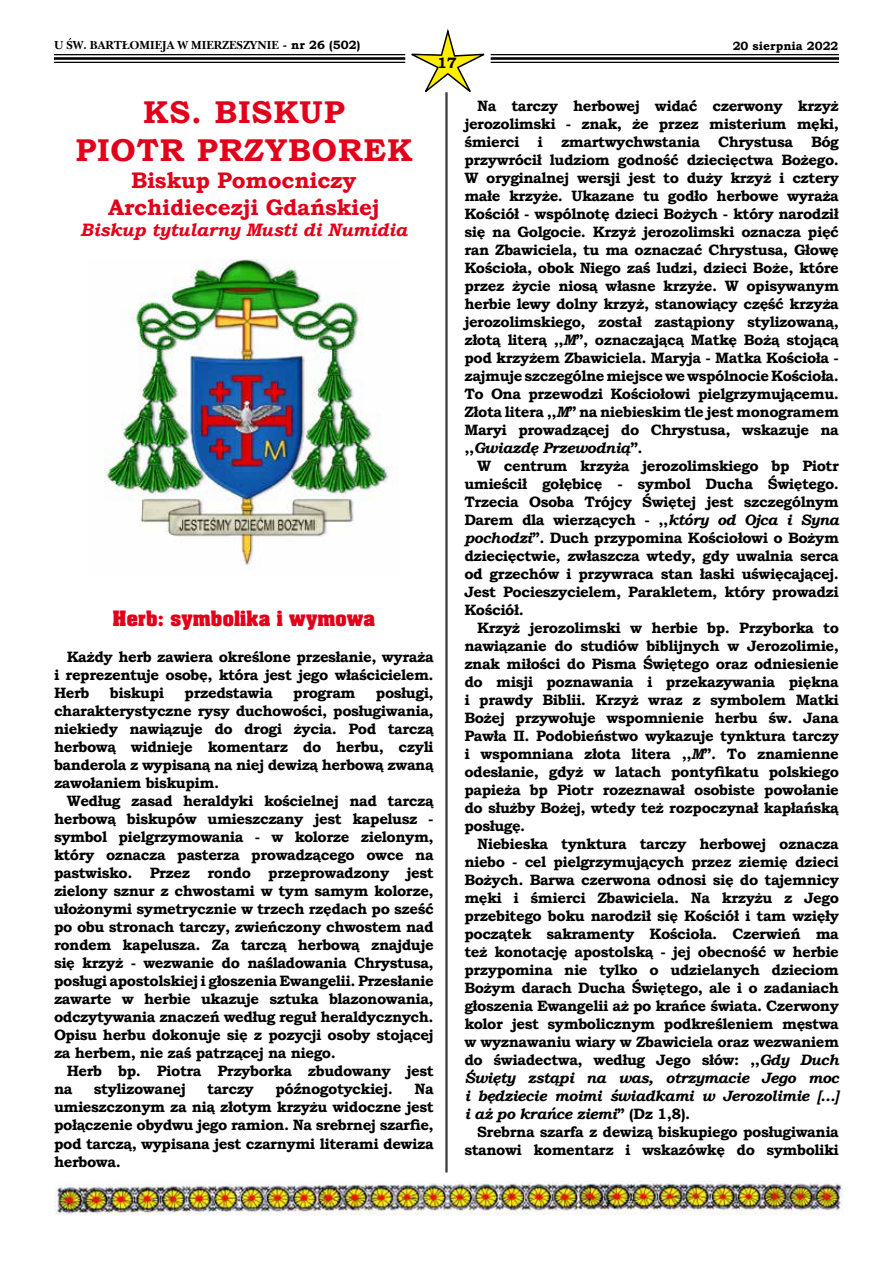
<style>
.page{position:relative;width:893px;height:1263px;background:#fff}
.page>*{position:absolute;margin:0;border:0;box-sizing:border-box;transform-origin:0 0}
.t1{font:700 31.5px/37.8px "Bookman Old Style";letter-spacing:.03em;color:#e2001a;text-align:center}
.t2{font:700 22.5px/27px "Bookman Old Style";letter-spacing:-.01em;color:#e2001a;text-align:center}
.t3{font:italic 700 18px "Bookman Old Style";letter-spacing:-.01em;color:#e2001a}
.t4{font:700 18px "Aardvark";letter-spacing:.01em;color:#e2001a}
.t5{font:700 15px/18px "Bookman Old Style";letter-spacing:-.03em;color:#000;text-align:justify}
.t6{font:700 12px "Nebraska";color:#000}
.t7{font:700 12px "Bookman Old Style";color:#000}
.s1{font-family:"Bookman Old Style"}
.s2{font-style:italic}
</style>
<div class="page">
<hr style="left:54px;top:54px;width:351px;height:1px;background:#000">
<hr style="left:54px;top:57px;width:351px;height:3px;background:#000">
<hr style="left:54px;top:62px;width:351px;height:1px;background:#000">
<hr style="left:491px;top:54px;width:348px;height:1px;background:#000">
<hr style="left:491px;top:57px;width:348px;height:3px;background:#000">
<hr style="left:491px;top:62px;width:348px;height:1px;background:#000">
<svg style="left:405px;top:28px;width:86px;height:69px"></svg>
<hr style="left:446px;top:92px;width:1px;height:1080px;background:#000">
<hr style="left:447px;top:92px;width:1px;height:1080px;background:#000">
<img style="left:54px;top:1183px;width:790px;height:32px">
<img style="left:104px;top:260px;width:285px;height:309px">
<p class="t6" style="left:54px;top:38px;width:308px">U ŒW. BART£OMIEJA W MIERZESZYNIE <span class="s1">- nr 26 (502)</span></p>
<p class="t7" style="left:733px;top:38px;width:107px">20 sierpnia 2022</p>
<p class="t5" style="left:437px;top:54px;width:21px">17</p>
<h1 class="t1" style="left:75px;top:93px;width:339px">KS. BISKUP<br>PIOTR PRZYBOREK</h1>
<h2 class="t2" style="left:108px;top:166px;width:273px">Biskup Pomocniczy<br>Archidiecezji Gdańskiej</h2>
<p class="t3" style="left:80px;top:217px;width:329px">Biskup tytularny Musti di Numidia</p>
<p class="t5" style="left:464px;top:97px;width:376px;text-indent:13px">Na tarczy herbowej widać czerwony krzyż jerozolimski - znak, że przez misterium męki, śmierci i zmartwychwstania Chrystusa Bóg przywrócił ludziom godność dziecięctwa Bożego.<br>W oryginalnej wersji jest to duży krzyż i cztery małe krzyże. Ukazane tu godło herbowe wyraża Kościół - wspólnotę dzieci Bożych - który narodził się na Golgocie. Krzyż jerozolimski oznacza pięć ran Zbawiciela, tu ma oznaczać Chrystusa, Głowę Kościoła, obok Niego zaś ludzi, dzieci Boże, które przez życie niosą własne krzyże. W opisywanym herbie lewy dolny krzyż, stanowiący część krzyża jerozolimskiego, został zastąpiony stylizowaną, złotą literą ,,<span class="s2">M</span>”, oznaczającą Matkę Bożą stojącą pod krzyżem Zbawiciela. Maryja - Matka Kościoła - zajmuje szczególne miejsce we wspólnocie Kościoła.<br>To Ona przewodzi Kościołowi pielgrzymującemu.<br>Złota litera ,,<span class="s2">M</span>” na niebieskim tle jest monogramem Maryi prowadzącej do Chrystusa, wskazuje na ,,<span class="s2">Gwiazdę Przewodnią</span>”.</p>
<p class="t5" style="left:464px;top:457px;width:376px;text-indent:13px">W centrum krzyża jerozolimskiego bp Piotr umieścił gołębicę - symbol Ducha Świętego.<br>Trzecia Osoba Trójcy Świętej jest szczególnym Darem dla wierzących - ,,<span class="s2">który od Ojca i Syna pochodzi</span>”. Duch przypomina Kościołowi o Bożym dziecięctwie, zwłaszcza wtedy, gdy uwalnia serca od grzechów i przywraca stan łaski uświęcającej.<br>Jest Pocieszycielem, Parakletem, który prowadzi Kościół.</p>
<p class="t5" style="left:464px;top:619px;width:376px;text-indent:13px">Krzyż jerozolimski w herbie bp. Przyborka to nawiązanie do studiów biblijnych w Jerozolimie, znak miłości do Pisma Świętego oraz odniesienie do misji poznawania i przekazywania piękna i prawdy Biblii. Krzyż wraz z symbolem Matki Bożej przywołuje wspomnienie herbu św. Jana Pawła II. Podobieństwo wykazuje tynktura tarczy i wspomniana złota litera ,,<span class="s2">M</span>”. To znamienne odesłanie, gdyż w latach pontyfikatu polskiego papieża bp Piotr rozeznawał osobiste powołanie do służby Bożej, wtedy też rozpoczynał kapłańską posługę.</p>
<p class="t5" style="left:464px;top:835px;width:376px;text-indent:13px">Niebieska tynktura tarczy herbowej oznacza niebo - cel pielgrzymujących przez ziemię dzieci Bożych. Barwa czerwona odnosi się do tajemnicy męki i śmierci Zbawiciela. Na krzyżu z Jego przebitego boku narodził się Kościół i tam wzięły początek sakramenty Kościoła. Czerwień ma też konotację apostolską - jej obecność w herbie przypomina nie tylko o udzielanych dzieciom Bożym darach Ducha Świętego, ale i o zadaniach głoszenia Ewangelii aż po krańce świata. Czerwony kolor jest symbolicznym podkreśleniem męstwa w wyznawaniu wiary w Zbawiciela oraz wezwaniem do świadectwa, według Jego słów: ,,<span class="s2">Gdy Duch Święty zstąpi na was, otrzymacie Jego moc i będziecie moimi świadkami w Jerozolimie […] i aż po krańce ziemi</span>” (Dz 1,8).</p>
<p class="t5" style="left:464px;top:1123px;width:376px;text-align:right">Srebrna szarfa z dewizą biskupiego posługiwania stanowi komentarz i wskazówkę do symboliki</p>
<p class="t4" style="left:113px;top:607px;width:264px">Herb: symbolika i wymowa</p>
<p class="t5" style="left:54px;top:648px;width:381px;text-indent:13px">Każdy herb zawiera określone przesłanie, wyraża i reprezentuje osobę, która jest jego właścicielem.<br>Herb</p>
<p class="t5" style="left:54px;top:684px;width:381px;text-indent:322px">posługi, charakterystyczne rysy duchowości, posługiwania, niekiedy nawiązuje do drogi życia. Pod tarczą herbową widnieje komentarz do herbu, czyli banderola z wypisaną na niej dewizą herbową zwaną zawołaniem biskupim.</p>
<p class="t5" style="left:54px;top:792px;width:381px;text-indent:13px">Według zasad heraldyki kościelnej nad tarczą herbową biskupów umieszczany jest kapelusz - symbol pielgrzymowania - w kolorze zielonym, który oznacza pasterza prowadzącego owce na pastwisko. Przez rondo przeprowadzony jest zielony sznur z chwostami w tym samym kolorze, ułożonymi symetrycznie w trzech rzędach po sześć po obu stronach tarczy, zwieńczony chwostem nad rondem kapelusza. Za tarczą herbową znajduje się krzyż - wezwanie do naśladowania Chrystusa, posługi apostolskiej i głoszenia Ewangelii. Przesłanie zawarte w herbie ukazuje sztuka blazonowania, odczytywania znaczeń według reguł heraldycznych.<br>Opisu herbu dokonuje się z pozycji osoby stojącej za herbem, nie zaś patrzącej na niego.</p>
<p class="t5" style="left:54px;top:1062px;width:381px;text-indent:13px">Herb bp. Piotra Przyborka zbudowany jest na</p>
<p class="t5" style="left:110px;top:684px;width:56px">biskupi</p>
<p class="t5" style="left:185px;top:684px;width:90px">przedstawia</p>
<p class="t5" style="left:293px;top:684px;width:64px">program</p>
<p class="t5" style="left:94px;top:1080px;width:93px">stylizowanej</p>
<p class="t5" style="left:207px;top:1080px;width:48px">tarczy</p>
<p class="t5" style="left:275px;top:1080px;width:119px">późnogotyckiej.</p>
<p class="t5" style="left:54px;top:1080px;width:381px;text-indent:360px">Na umieszczonym za nią złotym krzyżu widoczne jest połączenie obydwu jego ramion. Na srebrnej szarfie, pod tarczą, wypisana jest czarnymi literami dewiza herbowa.</p>
</div>
